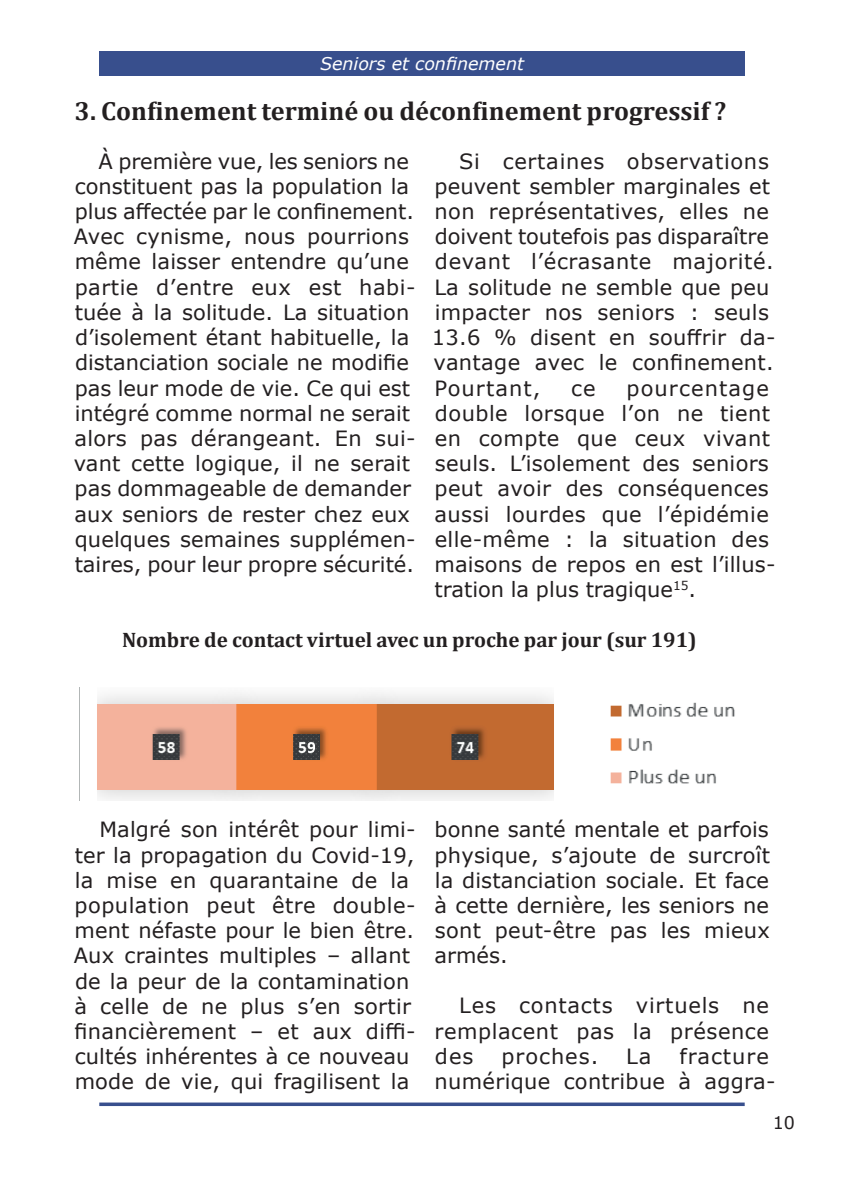
<style>
.page{position:relative;width:844px;height:1191px;background:#fff}
.page>*{position:absolute;margin:0;border:0;box-sizing:border-box;transform-origin:0 0}
.t1{font:700 26.25px "Cambria";color:#231f20}
.t2{font:21px/25.2px "Verdana";letter-spacing:.01em;color:#231f20}
.t3{font:700 21px "Cambria";color:#231f20}
.t4{font:21px "Verdana";letter-spacing:.045em;color:#231f20}
.t5{font:italic 17.5px "Verdana";color:#fff}
.t6{font:17.5px "Verdana";color:#231f20}
</style>
<div class="page">
<svg style="left:99px;top:1102px;width:645px;height:4px;background:#53669c"></svg>
<div style="left:99px;top:51px;width:645px;height:25px;background:#384f8d"></div>
<img style="left:610px;top:702px;width:125px;height:82px">
<img style="left:79px;top:687px;width:475px;height:113px">
<p class="t5" style="left:320px;top:52px;width:205px">Seniors et confinement</p>
<p class="t1" style="left:74px;top:92px;width:653px">3. Confinement terminé ou déconfinement progressif ?</p>
<p class="t2" style="left:74px;top:148px;width:343px;text-indent:25px">À première vue, les seniors ne constituent pas la population la plus affectée par le confinement.<br>Avec cynisme, nous pourrions même laisser entendre qu’une partie d’entre eux est habi&shy;tuée à la solitude. La situation d’isolement étant habituelle, la distanciation sociale ne modifie pas leur mode de vie. Ce qui est intégré comme normal ne serait alors pas dérangeant. En sui&shy;vant cette logique, il ne serait pas dommageable de demander aux seniors de rester chez eux quelques semaines supplémen&shy;taires, pour leur propre sécurité.</p>
<p class="t2" style="left:432px;top:148px;width:345px;text-indent:27px">Si certaines observations peuvent sembler marginales et non représentatives, elles ne doivent toutefois pas disparaître devant l’écrasante majorité.<br>La solitude ne semble que peu impacter nos seniors : seuls<br>13.6 % disent en souffrir da&shy;vantage avec le confinement.<br>Pourtant,</p>
<p class="t2" style="left:434px;top:375px;width:342px;text-indent:192px">pourcentage double lorsque l’on ne tient en compte que ceux vivant seuls. L’isolement des seniors peut avoir des conséquences aussi lourdes que l’épidémie elle-même : la situation des maisons de repos en est l’illus&shy;tration la plus tragique<sup>15</sup>.</p>
<p class="t2" style="left:571px;top:375px;width:26px">ce</p>
<p class="t3" style="left:122px;top:624px;width:576px">Nombre de contact virtuel avec un proche par jour (sur 191)</p>
<p class="t2" style="left:74px;top:817px;width:343px;text-indent:26px">Malgré son intérêt pour limi&shy;ter la propagation du Covid-19, la mise en quarantaine de la population peut être double&shy;ment néfaste pour le bien être.<br>Aux craintes multiples – allant de la peur de la contamination à celle de ne plus s’en sortir financièrement – et aux diffi&shy;cultés inhérentes à ce nouveau mode de vie, qui fragilisent la</p>
<p class="t2" style="left:434px;top:817px;width:337px;text-align:justify">bonne santé mentale et parfois physique, s’ajoute de surcroît la distanciation sociale. Et face à cette dernière, les seniors ne sont peut-être pas les mieux armés.</p>
<p class="t2" style="left:434px;top:993px;width:336px;text-align:justify;text-indent:25px">Les contacts virtuels ne remplacent pas la présence des</p>
<p class="t2" style="left:434px;top:1043px;width:342px;text-indent:245px">fracture numérique contribue à aggra-</p>
<p class="t4" style="left:501px;top:1041px;width:98px">proches.</p>
<p class="t2" style="left:626px;top:1043px;width:27px">La</p>
<p class="t6" style="left:772px;top:1111px;width:24px">10</p>
</div>
